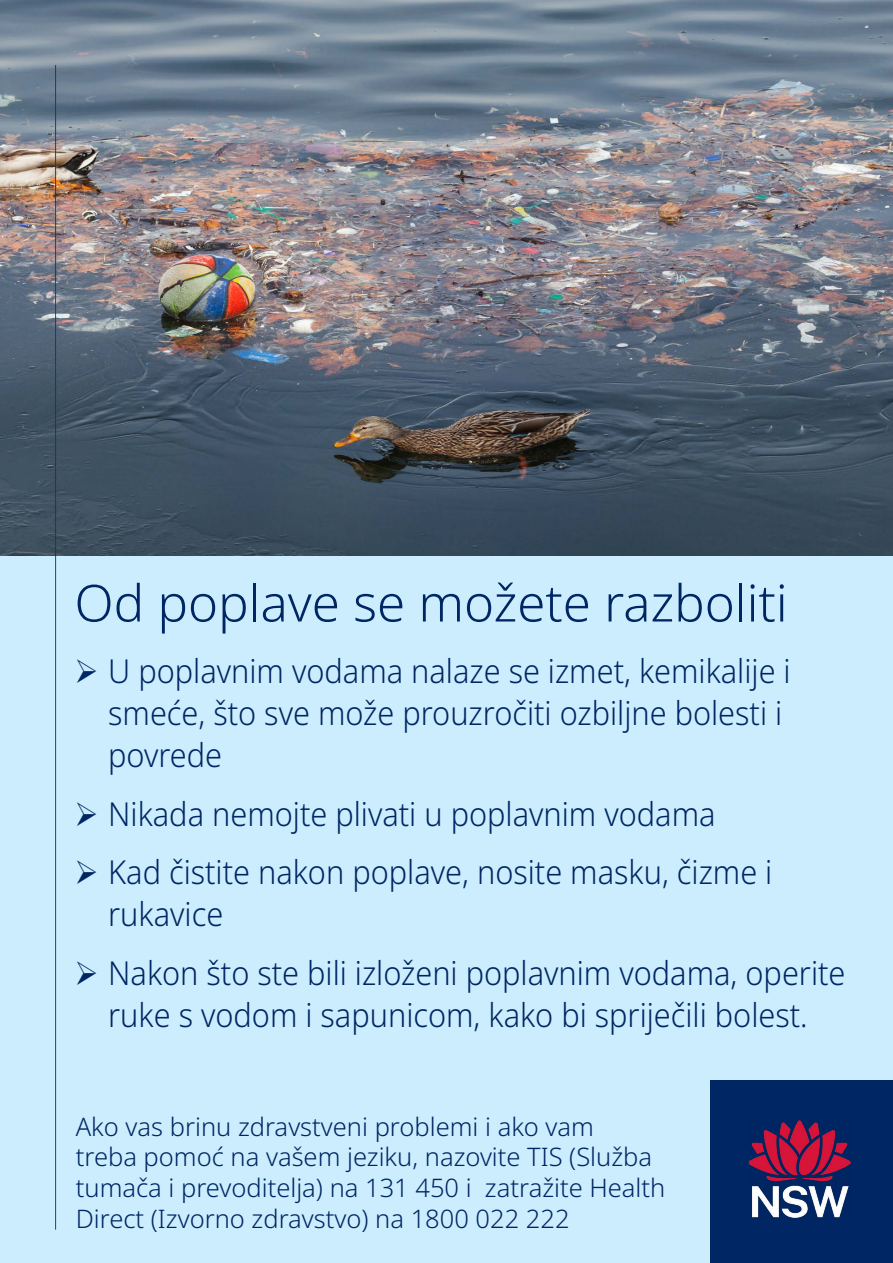
<style>
.page{position:relative;width:893px;height:1263px;background:#fff}
.page>*{position:absolute;margin:0;border:0;box-sizing:border-box;transform-origin:0 0}
.t1{font:300 51px "Noto Sans";color:#002664}
.t2{font:300 33px/42px "Noto Sans";color:#002664;scale:.93 1}
.Tis_1{font:300 25.5px/30.6px "Noto Sans";color:#002664}
</style>
<div class="page">
<img style="left:0;top:0;width:893px;height:557px">
<div style="left:0;top:557px;width:893px;height:706px;background:#cbedfd"></div>
<hr style="left:55px;top:65px;width:1px;height:1165px;background:#0b3f47">
<div style="left:710px;top:1081px;width:183px;height:182px;background:#002664"></div>
<img style="left:749px;top:1120px;width:102px;height:97px">
<h1 class="t1" style="left:74px;top:567px;width:715px">Od poplave se možete razboliti</h1>
<p class="t2" style="left:108px;top:651px;width:735px">U poplavnim vodama nalaze se izmet, kemikalije i smeće, što sve može prouzročiti ozbiljne bolesti i povrede</p>
<p class="t2" style="left:108px;top:793px;width:655px">Nikada nemojte plivati u poplavnim vodama</p>
<p class="t2" style="left:108px;top:852px;width:716px">Kad čistite nakon poplave, nosite masku, čizme i rukavice</p>
<p class="t2" style="left:108px;top:952px;width:794px">Nakon što ste bili izloženi poplavnim vodama, operite ruke s vodom i sapunicom, kako bi spriječili bolest.</p>
<p class="Tis_1" style="left:76px;top:1112px;width:591px">Ako vas brinu zdravstveni problemi i ako vam<br>treba pomoć na vašem jeziku, nazovite TIS (Služba tumača i prevoditelja) na 131 450 i zatražite Health Direct (Izvorno zdravstvo) na 1800 022 222</p>
</div>
